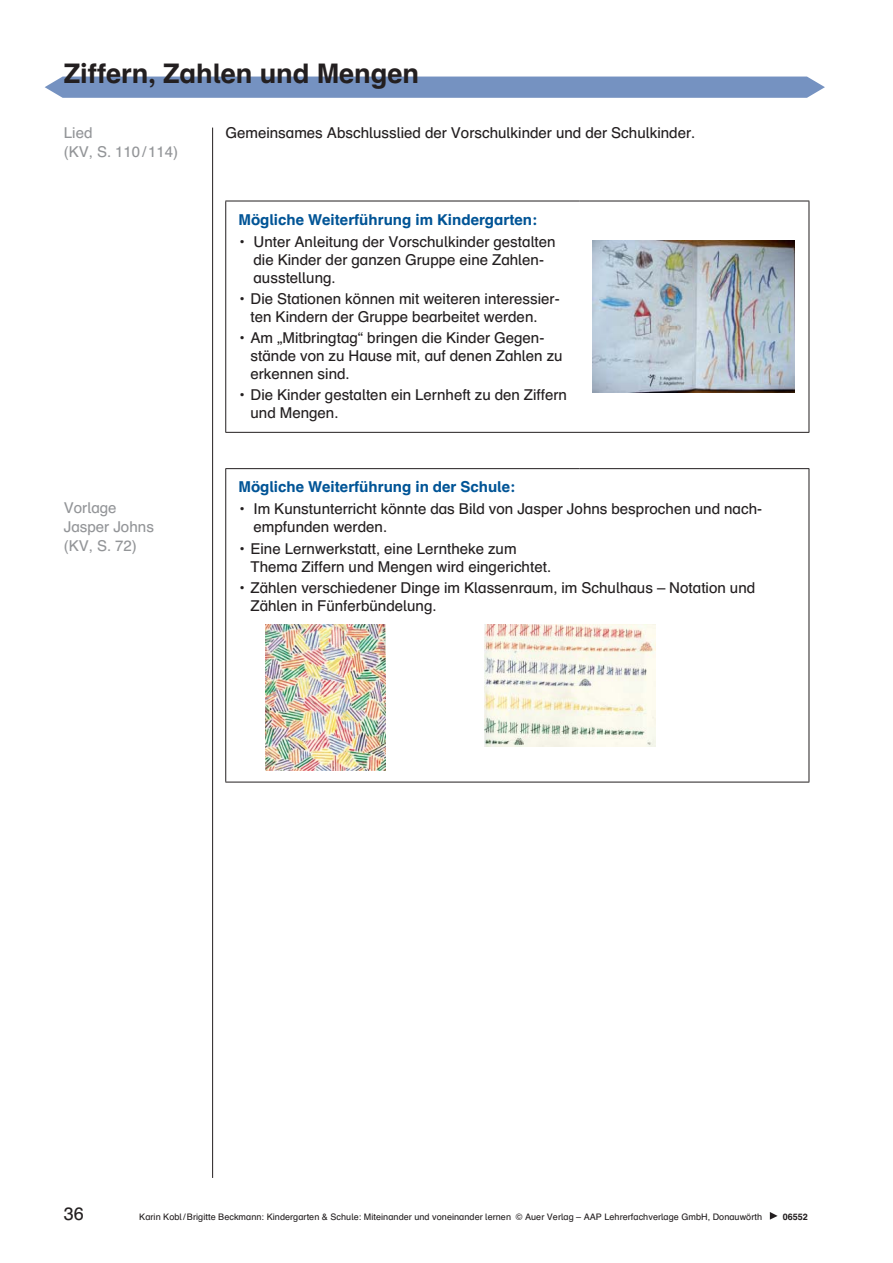
<style>
.page{position:relative;width:893px;height:1263px;background:#fff}
.page>*{position:absolute;margin:0;border:0;box-sizing:border-box;transform-origin:0 0}
.t1{font:700 27px "Auer Schulbuch";color:#231f20}
.t2{font:18px "Auer Schulbuch";color:#231f20}
.t3{font:15px/18px "Auer Schulbuch";color:#231f20}
.t4{font:700 15px "Auer Schulbuch";color:#005496}
.t5{font:15px/18.8px "Auer Schulbuch";color:#939598}
.t6{font:9px "Auer Schulbuch";letter-spacing:.005em;color:#231f20}
.t7{font:700 9px "Auer Schulbuch";color:#231f20}
</style>
<div class="page">
<hr style="left:212px;top:128px;width:1px;height:1050px;background:#231f20">
<hr style="left:225px;top:201px;width:355px;height:1px;background:#231f20">
<hr style="left:225px;top:201px;width:1px;height:231px;background:#231f20">
<hr style="left:580px;top:201px;width:229px;height:1px;background:#231f20">
<hr style="left:809px;top:201px;width:1px;height:231px;background:#231f20">
<hr style="left:225px;top:432px;width:584px;height:1px;background:#231f20">
<hr style="left:225px;top:468px;width:355px;height:1px;background:#231f20">
<hr style="left:225px;top:469px;width:1px;height:313px;background:#231f20">
<hr style="left:580px;top:468px;width:229px;height:1px;background:#231f20">
<hr style="left:809px;top:469px;width:1px;height:313px;background:#231f20">
<hr style="left:225px;top:782px;width:584px;height:1px;background:#231f20">
<img style="left:592px;top:241px;width:202px;height:151px">
<img style="left:265px;top:624px;width:120px;height:146px">
<img style="left:485px;top:624px;width:170px;height:123px">
<svg style="left:45px;top:77px;width:780px;height:21px;background:#7995c2"></svg>
<svg style="left:770px;top:1212px;width:8px;height:7px"></svg>
<h1 class="t1" style="left:64px;top:60px;width:357px">Ziffern, Zahlen und Mengen</h1>
<p class="t5" style="left:64px;top:124px;width:116px">Lied<br>(KV, S. 110 / 114)</p>
<p class="t5" style="left:64px;top:499px;width:92px">Vorlage<br>Jasper Johns (KV, S. 72)</p>
<p class="t3" style="left:225px;top:125px;width:471px">Gemeinsames Abschlusslied der Vorschulkinder und der Schulkinder.</p>
<p class="t4" style="left:238px;top:212px;width:300px">Mögliche Weiterführung im Kindergarten:</p>
<p class="t3" style="left:253px;top:233px;width:304px;text-indent:-15px">• Unter Anleitung der Vorschulkinder gestalten die Kinder der ganzen Gruppe eine Zahlen&shy;ausstellung.</p>
<p class="t3" style="left:250px;top:290px;width:311px;text-indent:-12px">• Die Stationen können mit weiteren interessier&shy;ten Kindern der Gruppe bearbeitet werden.</p>
<p class="t3" style="left:250px;top:330px;width:314px;text-indent:-12px">• Am „Mitbringtag“ bringen die Kinder Gegen&shy;stände von zu Hause mit, auf denen Zahlen zu erkennen sind.</p>
<p class="t3" style="left:250px;top:387px;width:318px;text-indent:-12px">• Die Kinder gestalten ein Lernheft zu den Ziffern und Mengen.</p>
<p class="t4" style="left:238px;top:479px;width:278px">Mögliche Weiterführung in der Schule:</p>
<p class="t3" style="left:253px;top:501px;width:510px;text-indent:-15px">• Im Kunstunterricht könnte das Bild von Jasper Johns besprochen und nach&shy;empfunden werden.</p>
<p class="t3" style="left:250px;top:540px;width:302px;text-indent:-12px">• Eine Lernwerkstatt, eine Lerntheke zum<br>Thema Ziffern und Mengen wird eingerichtet.</p>
<p class="t3" style="left:250px;top:579px;width:506px;text-indent:-12px">• Zählen verschiedener Dinge im Klassenraum, im Schulhaus – Notation und<br>Zählen in Fünferbündelung.</p>
<p class="t2" style="left:64px;top:1205px;width:22px">36</p>
<p class="t6" style="left:139px;top:1212px;width:624px">Karin Kobl / Brigitte Beckmann: Kindergarten &amp; Schule: Miteinander und voneinander lernen © Auer Verlag – AAP Lehrerfachverlage GmbH, Donauwörth</p>
<p class="t7" style="left:783px;top:1212px;width:27px">06552</p>
</div>
